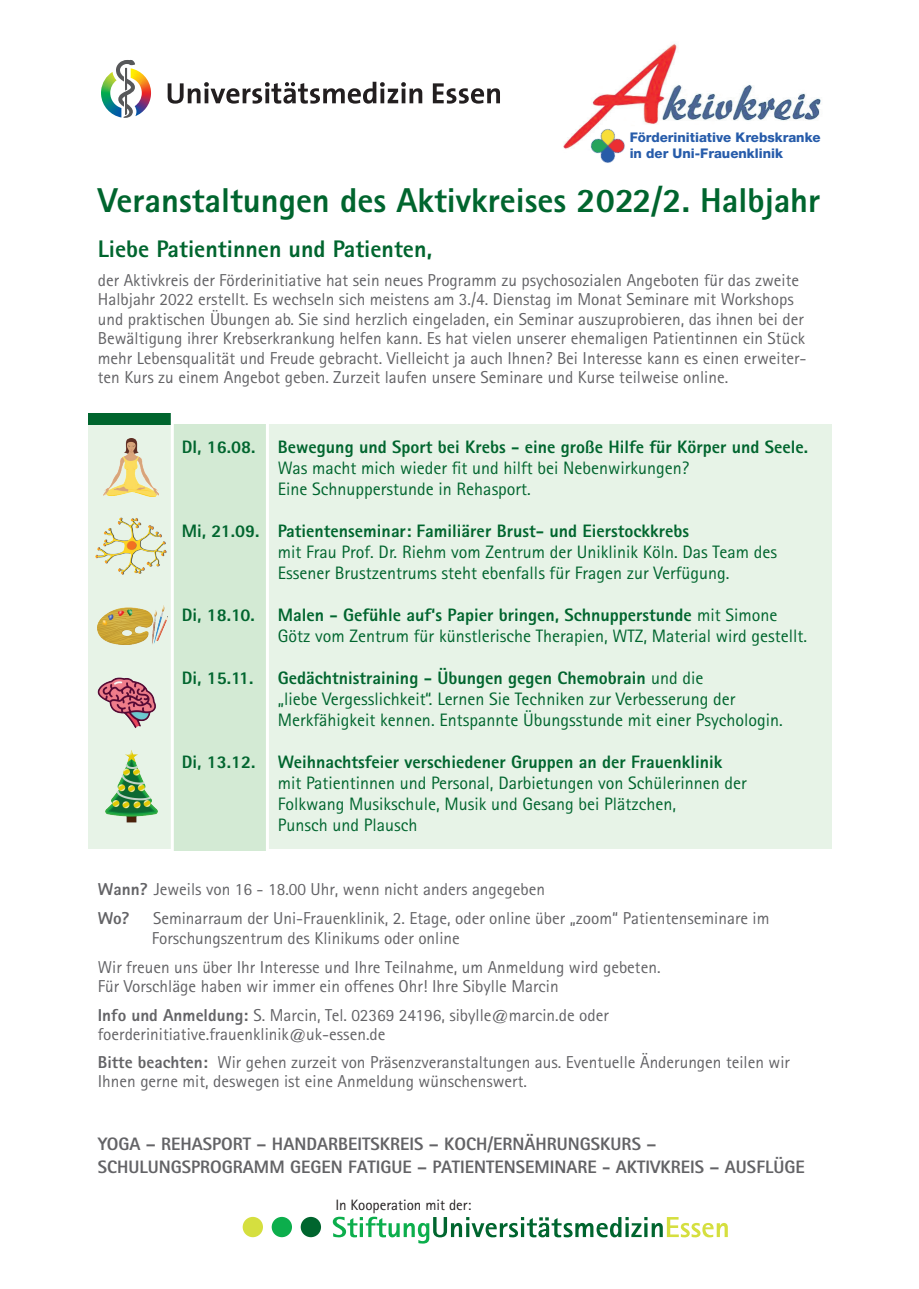
<style>
.page{position:relative;width:919px;height:1289px;background:#fff}
.page>*{position:absolute;margin:0;border:0;box-sizing:border-box;transform-origin:0 0}
.t1{font:800 34.5px "AT Rotis Sans Serif";color:#00652e}
.t2{font:800 24px "AT Rotis Sans Serif";color:#00652e}
.t3{font:18px/21.1px "AT Rotis Sans Serif";color:#00652e}
.t4{font:800 18px "AT Rotis Sans Serif";color:#00652e}
.t5{font:800 18px/22.5px "AT Rotis Sans Serif";color:#636366}
.t6{font:17.25px/19.5px "AT Rotis Sans Serif";color:#636366}
.t7{font:15px "AT Rotis Sans Serif";color:#231f20}
.t8{font:800 13.35px/16.5px "Helvetica Neue";color:#275caa}
.s1{font-weight:800}
.s2{color:#fff}
</style>
<div class="page">
<div style="left:88px;top:424px;width:743px;height:424px;background:#e7f3e7"></div>
<div style="left:173px;top:424px;width:94px;height:426px;background:#d3ead4"></div>
<svg style="left:333px;top:1216px;width:394px;height:27px"></svg>
<div style="left:243px;top:1216px;width:20px;height:21px;background:#d5df3f;border-radius:50%"></div>
<div style="left:272px;top:1216px;width:20px;height:21px;background:#0cae4c;border-radius:50%"></div>
<div style="left:301px;top:1216px;width:20px;height:21px;background:#00652e;border-radius:50%"></div>
<div style="left:88px;top:414px;width:83px;height:11px;background:#00652e"></div>
<img style="left:563px;top:43px;width:258px;height:106px">
<img style="left:581px;top:118px;width:54px;height:45px">
<hr style="left:171px;top:409px;width:3px;height:468px;background:#fff">
<hr style="left:266px;top:409px;width:3px;height:468px;background:#fff">
<svg style="left:168px;top:82px;width:254px;height:22px"></svg>
<svg style="left:433px;top:83px;width:67px;height:21px"></svg>
<svg style="left:101px;top:59px;width:50px;height:59px"></svg>
<img style="left:105px;top:750px;width:53px;height:73px">
<img style="left:95px;top:517px;width:72px;height:57px">
<img style="left:103px;top:438px;width:55px;height:59px">
<img style="left:97px;top:605px;width:71px;height:40px">
<img style="left:97px;top:677px;width:59px;height:52px">
<p class="t8" style="left:629px;top:129px;width:192px">Förderinitiative Krebskranke in der Uni-Frauenklinik</p>
<h1 class="t1" style="left:98px;top:178px;width:724px">Veranstaltungen des Aktivkreises 2022/2. Halbjahr</h1>
<h2 class="t2" style="left:98px;top:234px;width:336px">Liebe Patientinnen und Patienten,</h2>
<p class="t6" style="left:98px;top:270px;width:710px">der Aktivkreis der Förderinitiative hat sein neues Programm zu psychosozialen Angeboten für das zweite Halbjahr 2022 erstellt. Es wechseln sich meistens am 3./4. Dienstag im Monat Seminare mit Workshops und praktischen Übungen ab. Sie sind herzlich eingeladen, ein Seminar auszuprobieren, das ihnen bei der Bewältigung ihrer Krebserkrankung helfen kann. Es hat vielen unserer ehemaligen Patientinnen ein Stück mehr Lebensqualität und Freude gebracht. Vielleicht ja auch Ihnen? Bei Interesse kann es einen erweiter&shy;ten Kurs zu einem Angebot geben. Zurzeit laufen unsere Seminare und Kurse teilweise online.</p>
<p class="t4" style="left:182px;top:436px;width:75px">DI, 16.08.</p>
<p class="t4" style="left:182px;top:520px;width:79px">Mi, 21.09.</p>
<p class="t4" style="left:182px;top:604px;width:75px">Di, 18.10.</p>
<p class="t4" style="left:182px;top:667px;width:73px">Di, 15.11.</p>
<p class="t4" style="left:182px;top:751px;width:75px">Di, 13.12.</p>
<p class="t4" style="left:278px;top:436px;width:532px">Bewegung und Sport bei Krebs - eine große Hilfe für Körper und Seele.</p>
<p class="t3" style="left:278px;top:457px;width:413px">Was macht mich wieder fit und hilft bei Nebenwirkungen?<br>Eine Schnupperstunde in Rehasport.</p>
<p class="t4" style="left:278px;top:520px;width:412px">Patientenseminar: Familiärer Brust- und Eierstockkrebs</p>
<p class="t3" style="left:278px;top:541px;width:500px">mit Frau Prof. Dr. Riehm vom Zentrum der Uniklinik Köln. Das Team des<br>Essener Brustzentrums steht ebenfalls für Fragen zur Verfügung.</p>
<p class="t3" style="left:278px;top:605px;width:530px;line-height:20.7px"><span class="s1">Malen - Gefühle auf‘s Papier bringen, Schnupperstunde</span> mit Simone<br>Götz vom Zentrum für künstlerische Therapien, WTZ, Material wird gestellt.</p>
<p class="t3" style="left:278px;top:667px;width:506px"><span class="s1">Gedächtnistraining - Übungen gegen Chemobrain</span> und die<br>„liebe Vergesslichkeit“. Lernen Sie Techniken zur Verbesserung der<br>Merkfähigkeit kennen. Entspannte Übungsstunde mit einer Psychologin.</p>
<p class="t4" style="left:278px;top:750px;width:446px">Weihnachtsfeier verschiedener Gruppen an der Frauenklinik</p>
<p class="t3" style="left:278px;top:771px;width:470px">mit Patientinnen und Personal, Darbietungen von Schülerinnen der<br>Folkwang Musikschule, Musik und Gesang bei Plätzchen,<br>Punsch und Plausch</p>
<p class="t6" style="left:98px;top:875px;width:449px;line-height:28.5px"><span class="s1">Wann?</span> Jeweils von 16 - 18.00 Uhr, wenn nicht anders angegeben<br><span class="s1">Wo?</span></p>
<p class="t6" style="left:98px;top:907px;width:673px;line-height:20.4px;text-indent:55px">Seminarraum der Uni-Frauenklinik, 2. Etage, oder online über „zoom“ Patientenseminare im <span class="s2">gggggiii</span>Forschungszentrum des Klinikums oder online</p>
<p class="t6" style="left:98px;top:956px;width:564px">Wir freuen uns über Ihr Interesse und Ihre Teilnahme, um Anmeldung wird gebeten.<br>Für Vorschläge haben wir immer ein offenes Ohr! Ihre Sibylle Marcin</p>
<p class="t6" style="left:98px;top:1004px;width:512px"><span class="s1">Info und Anmeldung:</span> S. Marcin, Tel. 02369 24196, sibylle@marcin.de oder foerderinitiative.frauenklinik@uk-essen.de</p>
<p class="t6" style="left:98px;top:1052px;width:693px"><span class="s1">Bitte beachten:</span> Wir gehen zurzeit von Präsenzveranstaltungen aus. Eventuelle Änderungen teilen wir<br>Ihnen gerne mit, deswegen ist eine Anmeldung wünschenswert.</p>
<p class="t5" style="left:98px;top:1132px;width:708px">YOGA – REHASPORT – HANDARBEITSKREIS – KOCH/ERNÄHRUNGSKURS –<br>SCHULUNGSPROGRAMM GEGEN FATIGUE – PATIENTENSEMINARE - AKTIVKREIS – AUSFLÜGE</p>
<p class="t7" style="left:335px;top:1195px;width:138px">In Kooperation mit der:</p>
</div>
